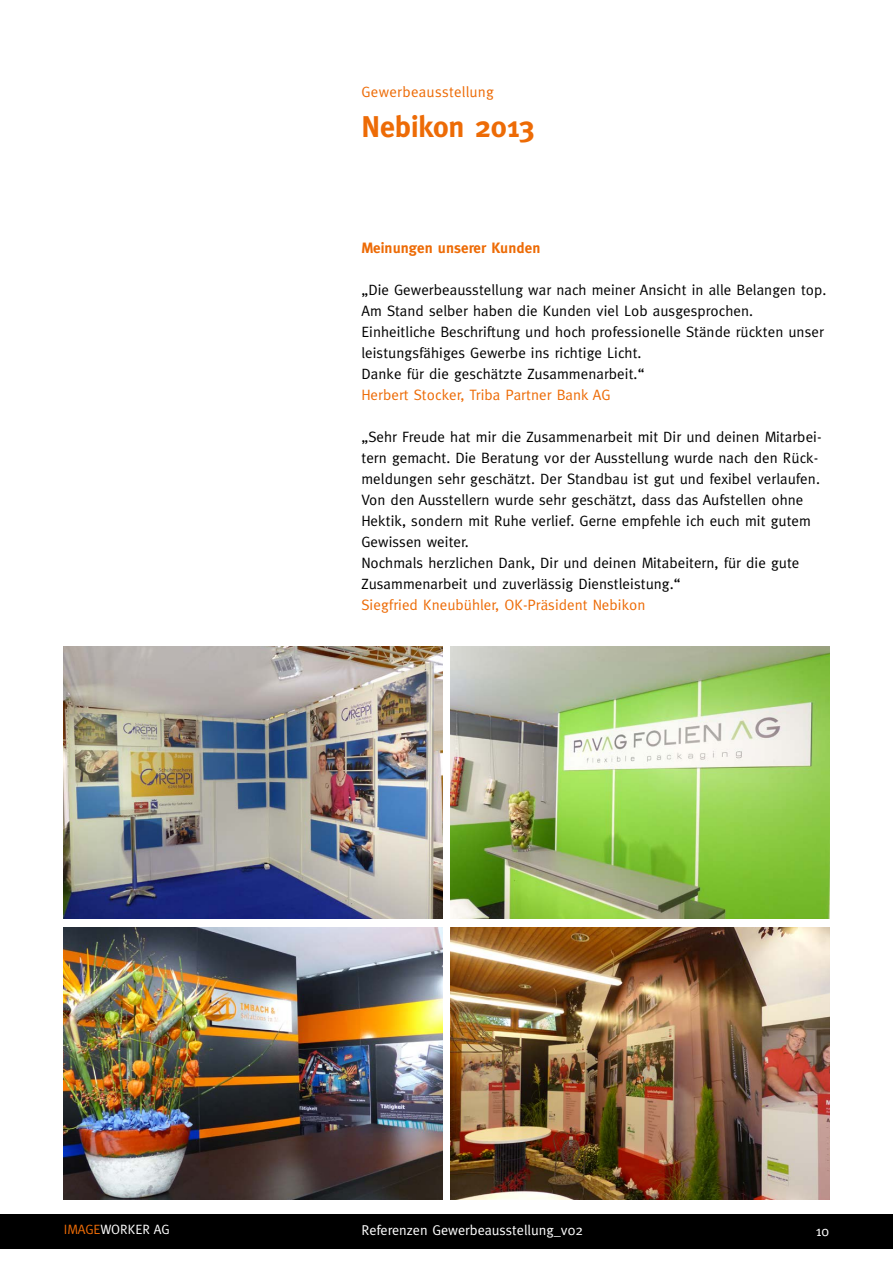
<style>
.page{position:relative;width:893px;height:1263px;background:#fff}
.page>*{position:absolute;margin:0;border:0;box-sizing:border-box;transform-origin:0 0}
.t1{font:700 30px "Meta";letter-spacing:-.005em;color:#ed6b06}
.t2{font:15px/21px "Meta";letter-spacing:.005em;color:#000}
.t3{font:15px "Meta";letter-spacing:.005em;color:#ed6b06}
.t4{font:700 15px "Meta";letter-spacing:.005em;color:#ed6b06}
.t5{font:14.25px "Meta";color:#fff}
.t6{font:13.5px "Meta";color:#fff}
.s1{color:#ed6b06}
</style>
<div class="page">
<div style="left:0;top:1214px;width:893px;height:34px;background:#000"></div>
<img style="left:451px;top:646px;width:378px;height:272px">
<img style="left:451px;top:927px;width:378px;height:272px">
<img style="left:64px;top:927px;width:378px;height:272px">
<img style="left:64px;top:646px;width:378px;height:272px">
<p class="t3" style="left:361px;top:83px;width:134px">Gewerbeausstellung</p>
<h1 class="t1" style="left:361px;top:110px;width:175px">Nebikon 2013</h1>
<p class="t4" style="left:361px;top:239px;width:180px">Meinungen unserer Kunden</p>
<p class="t2" style="left:361px;top:279px;width:466px">„Die Gewerbeausstellung war nach meiner Ansicht in alle Belangen top.<br>Am Stand selber haben die Kunden viel Lob ausgesprochen.<br>Einheitliche Beschriftung und hoch professionelle Stände rückten unser leistungsfähiges Gewerbe ins richtige Licht.<br>Danke für die geschätzte Zusammenarbeit.“</p>
<p class="t3" style="left:361px;top:386px;width:251px">Herbert Stocker, Triba Partner Bank AG</p>
<p class="t2" style="left:361px;top:426px;width:462px">„Sehr Freude hat mir die Zusammenarbeit mit Dir und deinen Mitarbei&shy;tern gemacht. Die Beratung vor der Ausstellung wurde nach den Rück&shy;meldungen sehr geschätzt. Der Standbau ist gut und fexibel verlaufen.<br>Von den Ausstellern wurde sehr geschätzt, dass das Aufstellen ohne Hektik, sondern mit Ruhe verlief. Gerne empfehle ich euch mit gutem Gewissen weiter.<br>Nochmals herzlichen Dank, Dir und deinen Mitabeitern, für die gute Zusammenarbeit und zuverlässig Dienstleistung.“</p>
<p class="t3" style="left:361px;top:596px;width:286px">Siegfried Kneubühler, OK-Präsident Nebikon</p>
<p class="t6" style="left:64px;top:1222px;width:107px"><span class="s1">IMAGE</span>WORKER AG</p>
<p class="t5" style="left:361px;top:1222px;width:223px">Referenzen Gewerbeausstellung_v02</p>
<p class="t5" style="left:816px;top:1223px;width:15px">10</p>
</div>
